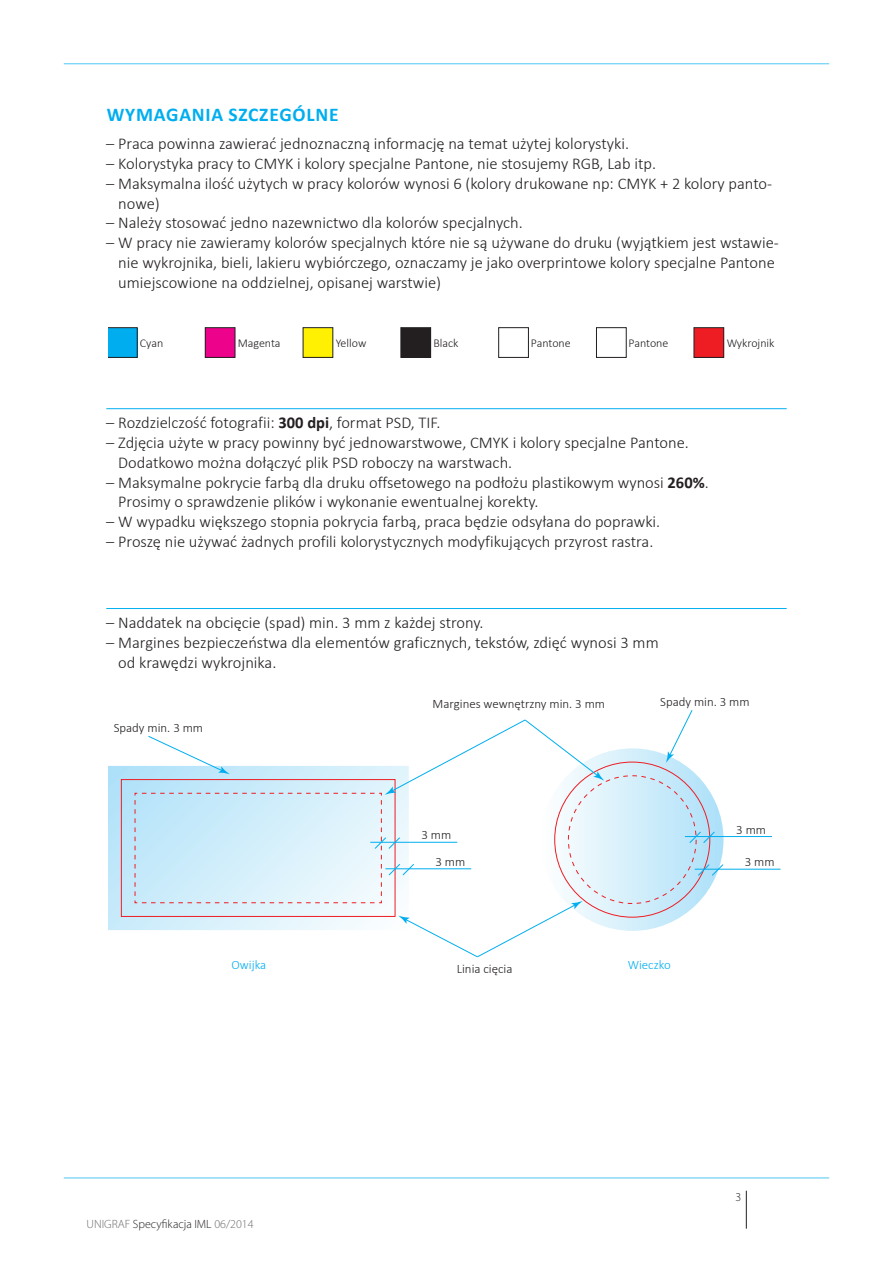
<style>
.page{position:relative;width:893px;height:1263px;background:#fff}
.page>*{position:absolute;margin:0;border:0;box-sizing:border-box;transform-origin:0 0}
.t1{font:700 19.5px "Calibri";letter-spacing:.04em;color:#00aeef}
.t2{font:300 16.5px/19.8px "Calibri";color:#231f20}
.t3{font:300 12.9px/26.5px "Calibri";color:#231f20}
.t4{font:300 12.9px "Calibri";color:#00aeef}
.t5{font:300 12px "Calibri";color:#231f20}
.t6{font:300 12px "Myriad Pro";color:#231f20}
.s1{font-weight:700}
.s2{color:#6c6d70}
</style>
<div class="page">
<hr style="left:746px;top:1191px;width:1px;height:38px;background:#231f20">
<hr style="left:64px;top:1178px;width:765px;height:1px;background:#00aeef">
<hr style="left:64px;top:64px;width:765px;height:1px;background:#00aeef">
<hr style="left:106px;top:408px;width:681px;height:1px;background:#00aeef">
<hr style="left:106px;top:608px;width:681px;height:1px;background:#00aeef">
<div style="left:108px;top:328px;width:29px;height:29px;background:#00aeef"></div>
<div style="left:108px;top:327px;width:29px;height:31px;border:1px solid #231f20"></div>
<div style="left:205px;top:328px;width:30px;height:29px;background:#ed028c"></div>
<div style="left:205px;top:327px;width:30px;height:31px;border:1px solid #231f20"></div>
<div style="left:303px;top:328px;width:30px;height:29px;background:#fff101"></div>
<div style="left:303px;top:327px;width:30px;height:31px;border:1px solid #231f20"></div>
<div style="left:401px;top:328px;width:30px;height:29px;background:#231f20"></div>
<div style="left:401px;top:327px;width:30px;height:31px;border:1px solid #231f20"></div>
<div style="left:498px;top:327px;width:31px;height:31px;border:1px solid #231f20"></div>
<div style="left:596px;top:327px;width:30px;height:31px;border:1px solid #231f20"></div>
<div style="left:694px;top:328px;width:30px;height:29px;background:#ee1d23"></div>
<div style="left:694px;top:327px;width:30px;height:31px;border:1px solid #231f20"></div>
<svg style="left:108px;top:766px;width:27px;height:164px;background:#beddf0"></svg>
<svg style="left:541px;top:748px;width:182px;height:183px;background:#cbe7f5"></svg>
<svg style="left:666px;top:710px;width:27px;height:53px"></svg>
<svg style="left:135px;top:719px;width:469px;height:239px"></svg>
<hr style="left:685px;top:836px;width:87px;height:1px;background:#00aeef">
<svg style="left:688px;top:831px;width:28px;height:13px"></svg>
<hr style="left:695px;top:869px;width:85px;height:1px;background:#00aeef">
<svg style="left:697px;top:863px;width:27px;height:14px"></svg>
<p class="t1" style="left:107px;top:102px;width:60px">WYMAGANIA</p>
<p class="t1" style="left:228px;top:102px;width:112px">SZCZEGÓLN E</p>
<p class="t2" style="left:106px;top:133px;width:524px">– Praca powinna zawierać jednoznaczną informację na temat użytej kolorystyki.</p>
<p class="t2" style="left:106px;top:153px;width:551px">– Kolorystyka pracy to CMYK i kolory specjalne Pantone, nie stosujemy RGB, Lab itp.</p>
<p class="t2" style="left:118px;top:173px;width:655px;text-indent:-12px">– Maksymalna ilość użytych w pracy kolorów wynosi 6 (kolory drukowane np: CMYK + 2 kolory panto&shy;nowe)</p>
<p class="t2" style="left:106px;top:212px;width:418px">– Należy stosować jedno nazewnictwo dla kolorów specjalnych.</p>
<p class="t2" style="left:118px;top:232px;width:662px;text-indent:-12px">– W pracy nie zawieramy kolorów specjalnych które nie są używane do druku (wyjątkiem jest wstawie&shy;nie wykrojnika, bieli, lakieru wybiórczego, oznaczamy je jako overprintowe kolory specjalne Pantone umiejscowione na oddzielnej, opisanej warstwie)</p>
<p class="t5" style="left:140px;top:336px;width:25px">Cyan</p>
<p class="t5" style="left:238px;top:336px;width:44px">Magenta</p>
<p class="t5" style="left:336px;top:336px;width:32px">Yellow</p>
<p class="t5" style="left:433px;top:336px;width:27px">Black</p>
<p class="t5" style="left:531px;top:336px;width:41px">Pantone</p>
<p class="t5" style="left:629px;top:336px;width:41px">Pantone</p>
<p class="t5" style="left:727px;top:336px;width:49px">Wykrojnik</p>
<p class="t2" style="left:106px;top:412px;width:336px">– Rozdzielczość fotografii: <span class="s1">300 DPI</span>, format PSD, TIF.</p>
<p class="t2" style="left:118px;top:432px;width:572px;text-indent:-12px">– Zdjęcia użyte w pracy powinny być jednowarstwowe, CMYK i kolory specjalne Pantone.<br>Dodatkowo można dołączyć plik PSD roboczy na warstwach.</p>
<p class="t2" style="left:118px;top:471px;width:592px;text-indent:-12px">– Maksymalne pokrycie farbą dla druku offsetowego na podłożu plastikowym wynosi <span class="s1">260%</span>.<br>Prosimy o sprawdzenie plików i wykonanie ewentualnej korekty.</p>
<p class="t2" style="left:106px;top:511px;width:555px">– W wypadku większego stopnia pokrycia farbą, praca będzie odsyłana do poprawki.</p>
<p class="t2" style="left:106px;top:531px;width:549px">– Proszę nie używać żadnych profili kolorystycznych modyfikujących przyrost rastra.</p>
<p class="t2" style="left:106px;top:612px;width:379px">– Naddatek na obcięcie (spad) min. 3 mm z każdej strony.</p>
<p class="t2" style="left:118px;top:632px;width:542px;text-indent:-12px">– Margines bezpieczeństwa dla elementów graficznych, tekstów, zdięć wynosi 3 mm od krawędzi wykrojnika.</p>
<p class="t3" style="left:114px;top:713px;width:91px">Spady min. 3 mm</p>
<p class="t3" style="left:433px;top:690px;width:174px">Margines wewnętrzny min. 3 mm</p>
<p class="t3" style="left:435px;top:821px;width:31px;text-indent:-14px">3 mm<br>3 mm</p>
<p class="t3" style="left:660px;top:688px;width:91px">Spady min. 3 mm</p>
<p class="t3" style="left:736px;top:815px;width:31px">3 mm</p>
<p class="t3" style="left:745px;top:848px;width:31px">3 mm</p>
<p class="t4" style="left:232px;top:957px;width:36px">Owijka</p>
<p class="t4" style="left:628px;top:957px;width:44px">Wieczko</p>
<p class="t3" style="left:457px;top:955px;width:57px">Linia cięcia</p>
<p class="t6" style="left:735px;top:1190px;width:7px">3</p>
<p class="t6" style="left:86px;top:1217px;width:169px"><span class="s2">UNIGRAF</span> Specyfikacja IML <span class="s2">06/2014</span></p>
</div>
